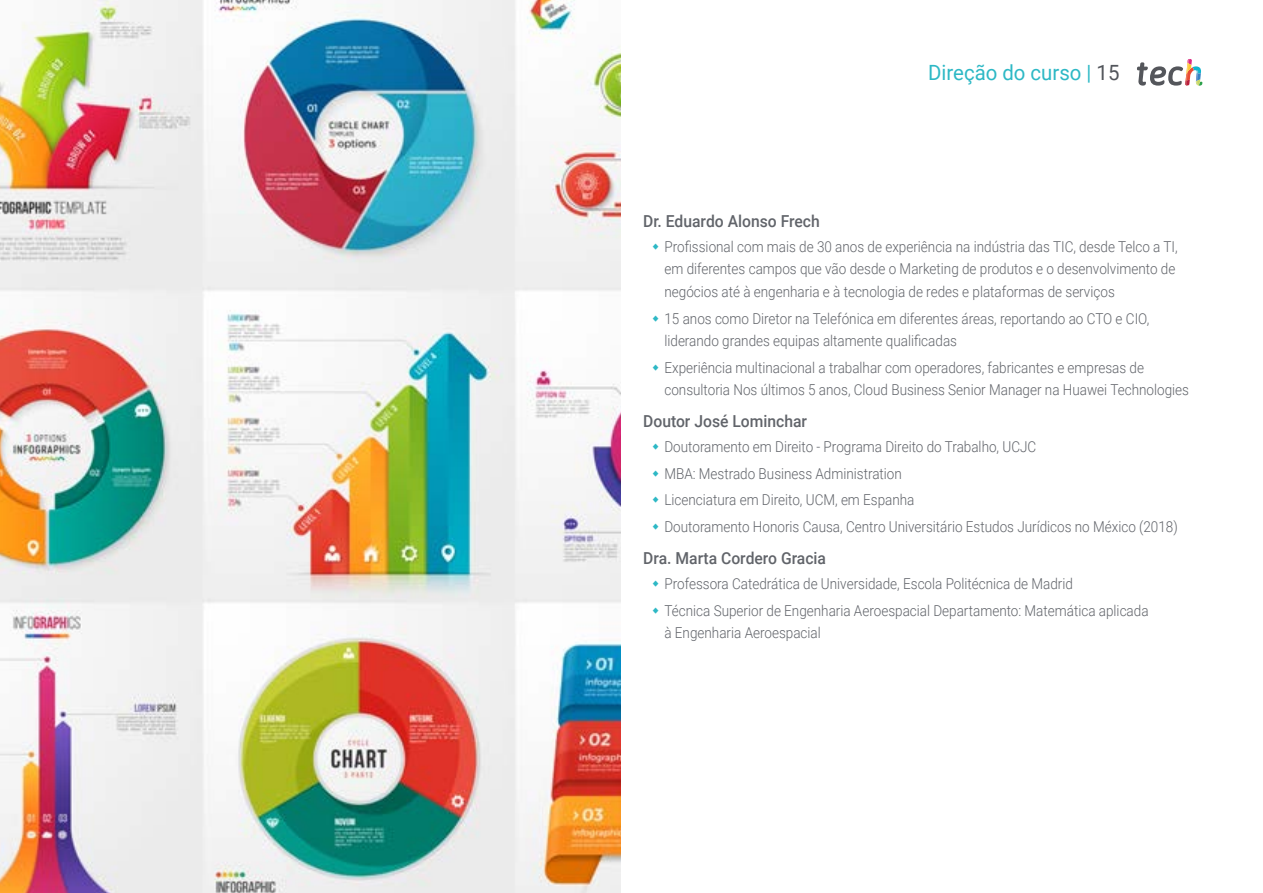
<style>
.page{position:relative;width:1263px;height:893px;background:#fff}
.page>*{position:absolute;margin:0;border:0;box-sizing:border-box;transform-origin:0 0}
.t1{font:21px "Roboto";color:#2db8c5}
.t2{font:500 16.5px "Roboto";color:#61646a;scale:.95 1}
.t3{font:300 15px/22.5px "Roboto";color:#61646a;scale:.9 1}
.s1{color:#52555b}
</style>
<div class="page">
<svg style="left:1137px;top:59px;width:65px;height:27px"></svg>
<img style="left:0;top:0;width:621px;height:893px">
<h1 class="t1" style="left:928px;top:57px;width:193px">Direção do curso | <span class="s1">15</span></h1>
<p class="t2" style="left:643px;top:210px;width:187px">Dr. Eduardo Alonso Frech</p>
<p class="t3" style="left:664px;top:235px;width:572px">Profissional com mais de 30 anos de experiência na indústria das TIC, desde Telco a TI, em diferentes campos que vão desde o Marketing de produtos e o desenvolvimento de negócios até à engenharia e à tecnologia de redes e plataformas de serviços</p>
<p class="t3" style="left:664px;top:306px;width:540px">15 anos como Diretor na Telefónica em diferentes áreas, reportando ao CTO e CIO, liderando grandes equipas altamente qualificadas</p>
<p class="t3" style="left:664px;top:356px;width:584px">Experiência multinacional a trabalhar com operadores, fabricantes e empresas de consultoria Nos últimos 5 anos, Cloud Business Senior Manager na Huawei Technologies</p>
<p class="t2" style="left:643px;top:410px;width:174px">Doutor José Lominchar</p>
<p class="t3" style="left:664px;top:433px;width:572px;line-height:26.7px">Doutoramento em Direito - Programa Direito do Trabalho, UCJC<br>MBA: Mestrado Business Administration<br>Licenciatura em Direito, UCM, em Espanha<br>Doutoramento Honoris Causa, Centro Universitário Estudos Jurídicos no México (2018)</p>
<p class="t2" style="left:643px;top:547px;width:194px">Dra. Marta Cordero Gracia</p>
<p class="t3" style="left:664px;top:570px;width:539px;line-height:26.7px">Professora Catedrática de Universidade, Escola Politécnica de Madrid<br>Técnica Superior de Engenharia Aeroespacial Departamento: Matemática aplicada</p>
<p class="t3" style="left:664px;top:621px;width:175px">à Engenharia Aeroespacial</p>
</div>
